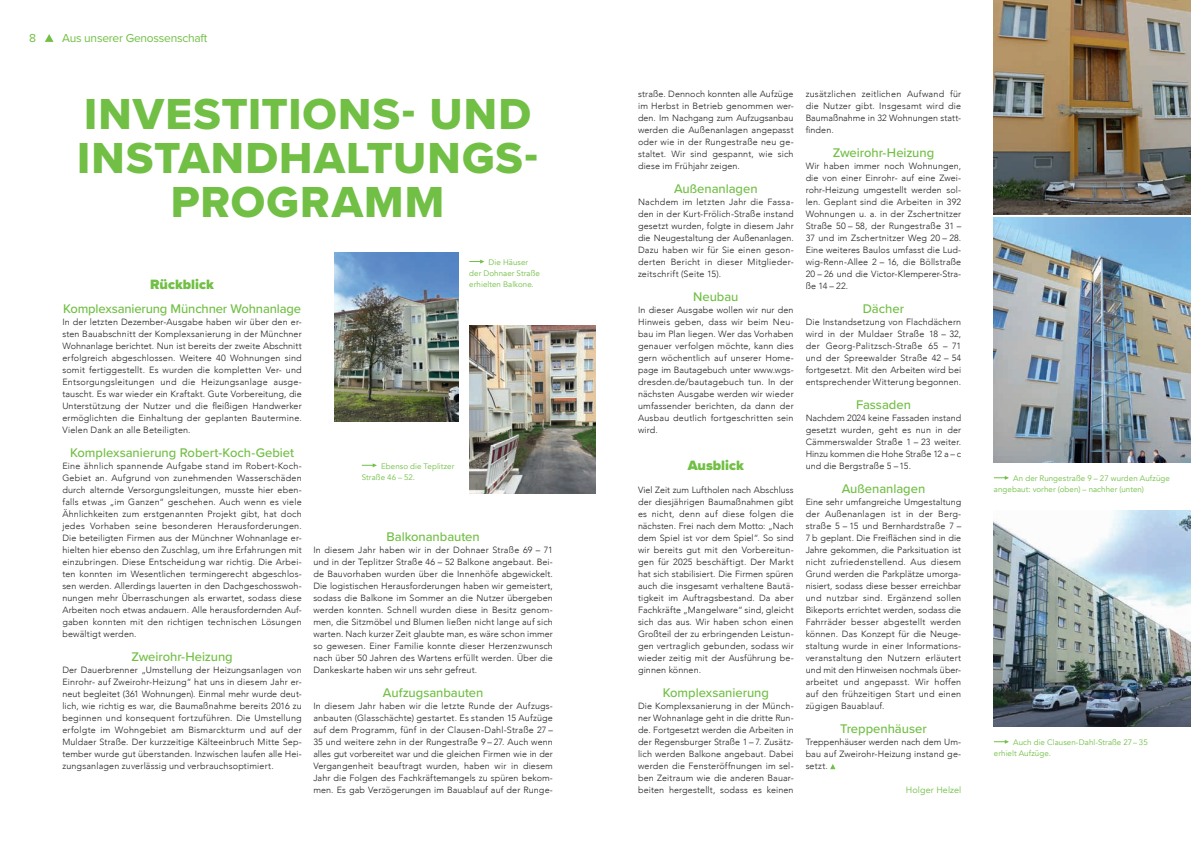
<style>
.page{position:relative;width:1191px;height:842px;background:#fff}
.page>*{position:absolute;margin:0;border:0;box-sizing:border-box;transform-origin:0 0}
.t1{font:45px/44px "Proxima Nova Extrabld";letter-spacing:.025em;color:#71bf44;text-align:center}
.t2{font:900 14px "Proxima Nova";color:#71bf44}
.t3{font:500 13px "Proxima Nova";letter-spacing:-.005em;color:#71bf44}
.t4{font:12px "Proxima Nova";letter-spacing:-.02em;color:#71bf44}
.t5{font:300 9px/12px "Avenir";letter-spacing:.015em;color:#231f20;text-align:justify}
.t6{font:9px "Avenir";letter-spacing:.01em;color:#71bf44}
.t7{font:8px/11px "Avenir";letter-spacing:.005em;color:#71bf44}
</style>
<div class="page">
<svg style="left:45px;top:34px;width:9px;height:8px"></svg>
<svg style="left:362px;top:463px;width:15px;height:4px"></svg>
<svg style="left:469px;top:260px;width:15px;height:4px"></svg>
<img style="left:469px;top:325px;width:126px;height:168px">
<img style="left:335px;top:253px;width:123px;height:168px">
<svg style="left:830px;top:764px;width:5px;height:5px"></svg>
<img style="left:994px;top:510px;width:197px;height:216px">
<svg style="left:994px;top:740px;width:15px;height:4px"></svg>
<svg style="left:994px;top:476px;width:15px;height:4px"></svg>
<img style="left:994px;top:0;width:197px;height:214px">
<img style="left:994px;top:217px;width:197px;height:245px">
<h3 class="t4" style="left:29px;top:29px;width:8px">8</h3>
<h3 class="t4" style="left:62px;top:29px;width:147px">Aus unserer Genossenschaft</h3>
<h1 class="t1" style="left:77px;top:91px;width:462px">INVESTITIONS- UND<br>INSTANDHALTUNGS-<br>PROGRAMM</h1>
<h2 class="t2" style="left:150px;top:274px;width:65px">Rückblick</h2>
<h3 class="t3" style="left:63px;top:299px;width:239px">Komplexsanierung Münchner Wohnanlage</h3>
<p class="t5" style="left:62px;top:316px;width:241px">In der letzten Dezember-Ausgabe haben wir über den er&shy;sten Bauabschnitt der Komplexsanierung in der Münchner Wohnanlage berichtet. Nun ist bereits der zweite Abschnitt erfolgreich abgeschlossen. Weitere 40 Wohnungen sind somit fertiggestellt. Es wurden die kompletten Ver- und Entsorgungsleitungen und die Heizungsanlage ausge&shy;tauscht. Es war wieder ein Kraftakt. Gute Vorbereitung, die Unterstützung der Nutzer und die fleißigen Handwerker ermöglichten die Einhaltung der geplanten Bautermine.<br>Vielen Dank an alle Beteiligten.</p>
<h3 class="t3" style="left:70px;top:443px;width:225px">Komplexsanierung Robert-Koch-Gebiet</h3>
<p class="t5" style="left:62px;top:460px;width:241px">Eine ähnlich spannende Aufgabe stand im Robert-Koch-Gebiet an. Aufgrund von zunehmenden Wasserschäden durch alternde Versorgungsleitungen, musste hier eben&shy;falls etwas „im Ganzen“ geschehen. Auch wenn es viele Ähnlichkeiten zum erstgenannten Projekt gibt, hat doch jedes Vorhaben seine besonderen Herausforderungen.<br>Die beteiligten Firmen aus der Münchner Wohnanlage er&shy;hielten hier ebenso den Zuschlag, um ihre Erfahrungen mit einzubringen. Diese Entscheidung war richtig. Die Arbei&shy;ten konnten im Wesentlichen termingerecht abgeschlos&shy;sen werden. Allerdings lauerten in den Dachgeschosswoh&shy;nungen mehr Überraschungen als erwartet, sodass diese Arbeiten noch etwas andauern. Alle herausfordernden Auf&shy;gaben konnten mit den richtigen technischen Lösungen bewältigt werden.</p>
<h3 class="t3" style="left:131px;top:647px;width:103px">Zweirohr-Heizung</h3>
<p class="t5" style="left:62px;top:664px;width:241px">Der Dauerbrenner „Umstellung der Heizungsanlagen von Einrohr- auf Zweirohr-Heizung“ hat uns in diesem Jahr er&shy;neut begleitet (361 Wohnungen). Einmal mehr wurde deut&shy;lich, wie richtig es war, die Baumaßnahme bereits 2016 zu beginnen und konsequent fortzuführen. Die Umstellung erfolgte im Wohngebiet am Bismarckturm und auf der Muldaer Straße. Der kurzzeitige Kälteeinbruch Mitte Sep&shy;tember wurde gut überstanden. Inzwischen laufen alle Hei&shy;zungsanlagen zuverlässig und verbrauchsoptimiert.</p>
<p class="t7" style="left:469px;top:257px;width:72px;text-indent:19px">Die Häuser der Dohnaer Straße erhielten Balkone.</p>
<p class="t7" style="left:362px;top:461px;width:94px;text-indent:19px">Ebenso die Teplitzer<br>Straße 46 – 52.</p>
<h3 class="t3" style="left:386px;top:527px;width:95px">Balkonanbauten</h3>
<p class="t5" style="left:313px;top:544px;width:241px">In diesem Jahr haben wir in der Dohnaer Straße 69 – 71 und in der Teplitzer Straße 46 – 52 Balkone angebaut. Bei&shy;de Bauvorhaben wurden über die Innenhöfe abgewickelt.<br>Die logistischen Herausforderungen haben wir gemeistert, sodass die Balkone im Sommer an die Nutzer übergeben werden konnten. Schnell wurden diese in Besitz genom&shy;men, die Sitzmöbel und Blumen ließen nicht lange auf sich warten. Nach kurzer Zeit glaubte man, es wäre schon immer so gewesen. Einer Familie konnte dieser Herzenzwunsch nach über 50 Jahren des Wartens erfüllt werden. Über die Dankeskarte haben wir uns sehr gefreut.</p>
<h3 class="t3" style="left:383px;top:683px;width:102px">Aufzugsanbauten</h3>
<p class="t5" style="left:313px;top:700px;width:241px">In diesem Jahr haben wir die letzte Runde der Aufzugs&shy;anbauten (Glasschächte) gestartet. Es standen 15 Aufzüge auf dem Programm, fünf in der Clausen-Dahl-Straße 27 – 35 und weitere zehn in der Rungestraße 9 – 27. Auch wenn alles gut vorbereitet war und die gleichen Firmen wie in der Vergangenheit beauftragt wurden, haben wir in diesem Jahr die Folgen des Fachkräftemangels zu spüren bekom&shy;men. Es gab Verzögerungen im Bauablauf auf der Runge-</p>
<p class="t5" style="left:638px;top:88px;width:157px">straße. Dennoch konnten alle Aufzüge im Herbst in Betrieb genommen wer&shy;den. Im Nachgang zum Aufzugsanbau werden die Außenanlagen angepasst oder wie in der Rungestraße neu ge&shy;staltet. Wir sind gespannt, wie sich diese im Frühjahr zeigen.</p>
<h3 class="t3" style="left:674px;top:179px;width:85px">Außenanlagen</h3>
<p class="t5" style="left:638px;top:196px;width:157px">Nachdem im letzten Jahr die Fassa&shy;den in der Kurt-Frölich-Straße instand gesetzt wurden, folgte in diesem Jahr die Neugestaltung der Außenanlagen.<br>Dazu haben wir für Sie einen geson&shy;derten Bericht in dieser Mitglieder&shy;zeitschrift (Seite 15).</p>
<h3 class="t3" style="left:693px;top:287px;width:47px">Neubau</h3>
<p class="t5" style="left:638px;top:304px;width:157px">In dieser Ausgabe wollen wir nur den Hinweis geben, dass wir beim Neu&shy;bau im Plan liegen. Wer das Vorhaben genauer verfolgen möchte, kann dies gern wöchentlich auf unserer Home&shy;page im Bautagebuch unter www.wgs&shy;dresden.de/bautagebuch tun. In der nächsten Ausgabe werden wir wieder umfassender berichten, da dann der Ausbau deutlich fortgeschritten sein wird.</p>
<h2 class="t2" style="left:688px;top:454px;width:58px">Ausblick</h2>
<p class="t5" style="left:638px;top:484px;width:157px">Viel Zeit zum Luftholen nach Abschluss der diesjährigen Baumaßnahmen gibt es nicht, denn auf diese folgen die nächsten. Frei nach dem Motto: „Nach dem Spiel ist vor dem Spiel“. So sind wir bereits gut mit den Vorbereitun&shy;gen für 2025 beschäftigt. Der Markt hat sich stabilisiert. Die Firmen spüren auch die insgesamt verhaltene Bautä&shy;tigkeit im Auftragsbestand. Da aber Fachkräfte „Mangelware“ sind, gleicht sich das aus. Wir haben schon einen Großteil der zu erbringenden Leistun&shy;gen vertraglich gebunden, sodass wir wieder zeitig mit der Ausführung be&shy;ginnen können.</p>
<h3 class="t3" style="left:662px;top:683px;width:108px">Komplexsanierung</h3>
<p class="t5" style="left:638px;top:700px;width:157px">Die Komplexsanierung in der Münch&shy;ner Wohnanlage geht in die dritte Run&shy;de. Fortgesetzt werden die Arbeiten in der Regensburger Straße 1 – 7. Zusätz&shy;lich werden Balkone angebaut. Dabei werden die Fensteröffnungen im sel&shy;ben Zeitraum wie die anderen Bauar&shy;beiten hergestellt, sodass es keinen</p>
<p class="t5" style="left:805px;top:88px;width:157px">zusätzlichen zeitlichen Aufwand für die Nutzer gibt. Insgesamt wird die Baumaßnahme in 32 Wohnungen statt&shy;finden.</p>
<h3 class="t3" style="left:832px;top:143px;width:103px">Zweirohr-Heizung</h3>
<p class="t5" style="left:805px;top:160px;width:157px">Wir haben immer noch Wohnungen, die von einer Einrohr- auf eine Zwei&shy;rohr-Heizung umgestellt werden sol&shy;len. Geplant sind die Arbeiten in 392<br>Wohnungen u. a. in der Zschertnitzer Straße 50 – 58, der Rungestraße 31 – 37 und im Zschertnitzer Weg 20 – 28.<br>Eine weiteres Baulos umfasst die Lud&shy;wig-Renn-Allee 2 – 16, die Böllstraße 20 – 26 und die Victor-Klemperer-Stra&shy;ße 14 – 22.</p>
<h3 class="t3" style="left:863px;top:299px;width:43px">Dächer</h3>
<p class="t5" style="left:805px;top:316px;width:157px">Die Instandsetzung von Flachdächern wird in der Muldaer Straße 18 – 32, der Georg-Palitzsch-Straße 65 – 71 und der Spreewalder Straße 42 – 54 fortgesetzt. Mit den Arbeiten wird bei entsprechender Witterung begonnen.</p>
<h3 class="t3" style="left:856px;top:395px;width:56px">Fassaden</h3>
<p class="t5" style="left:805px;top:412px;width:157px">Nachdem 2024 keine Fassaden instand gesetzt wurden, geht es nun in der Cämmerswalder Straße 1 – 23 weiter.<br>Hinzu kommen die Hohe Straße 12 a – c und die Bergstraße 5 – 15.</p>
<h3 class="t3" style="left:841px;top:479px;width:85px">Außenanlagen</h3>
<p class="t5" style="left:805px;top:496px;width:157px">Eine sehr umfangreiche Umgestaltung der Außenanlagen ist in der Berg&shy;straße 5 – 15 und Bernhardstraße 7 – 7 b geplant. Die Freiflächen sind in die Jahre gekommen, die Parksituation ist nicht zufriedenstellend. Aus diesem Grund werden die Parkplätze umorga&shy;nisiert, sodass diese besser erreichbar und nutzbar sind. Ergänzend sollen Bikeports errichtet werden, sodass die Fahrräder besser abgestellt werden können. Das Konzept für die Neuge&shy;staltung wurde in einer Informations&shy;veranstaltung den Nutzern erläutert und mit den Hinweisen nochmals über&shy;arbeitet und angepasst. Wir hoffen auf den frühzeitigen Start und einen zügigen Bauablauf.</p>
<h3 class="t3" style="left:840px;top:719px;width:88px">Treppenhäuser</h3>
<p class="t5" style="left:805px;top:736px;width:157px">Treppenhäuser werden nach dem Um&shy;bau auf Zweirohr-Heizung instand ge&shy;setzt.</p>
<p class="t6" style="left:906px;top:785px;width:57px">Holger Helzel</p>
<p class="t7" style="left:994px;top:473px;width:177px;text-indent:19px">An der Rungestraße 9 – 27 wurden Aufzüge angebaut: vorher (oben) – nachher (unten)</p>
<p class="t7" style="left:994px;top:737px;width:155px;text-indent:19px">Auch die Clausen-Dahl-Straße 27 – 35 erhielt Aufzüge.</p>
</div>
